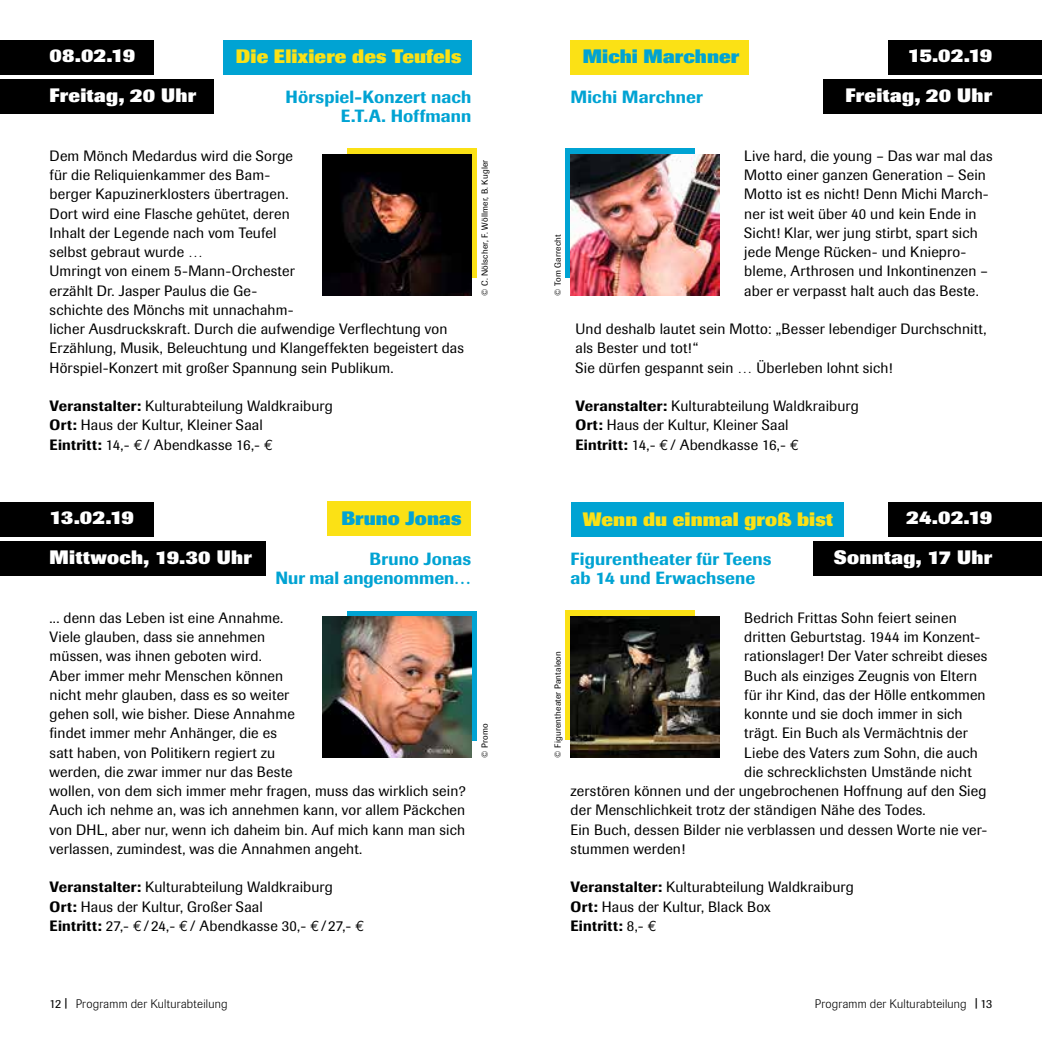
<style>
.page{position:relative;width:1042px;height:1042px;background:#fff}
.page>*{position:absolute;margin:0;border:0;box-sizing:border-box;transform-origin:0 0}
.t1{font:800 19.25px "Imago";letter-spacing:.015em;color:#fff}
.t2{font:800 19.25px "Imago";letter-spacing:.005em;color:#fbe115}
.t3{font:800 19.25px "Imago";letter-spacing:.005em;color:#00a3d3}
.t4{font:500 17.5px/19.2px "Imago";letter-spacing:.005em;color:#00a3d3;text-align:right}
.t5{font:14.88px/19.2px "Imago";letter-spacing:.01em;color:#000}
.t6{font:300 12.25px "Imago";letter-spacing:.02em;color:#000}
.t7{font:8.75px "Imago";letter-spacing:.02em;color:#000}
.s1{font-weight:500}
.s2{font-family:"Euro Mono"}
.s3{font-weight:400}
.s4{font-weight:500;font-size:10.5px}
</style>
<div class="page">
<div style="left:0;top:541px;width:266px;height:35px;background:#000"></div>
<div style="left:0;top:502px;width:154px;height:34px;background:#000"></div>
<div style="left:347px;top:149px;width:129px;height:129px;background:#fbe115"></div>
<div style="left:566px;top:611px;width:128px;height:129px;background:#fbe115"></div>
<img style="left:322px;top:154px;width:149px;height:142px">
<img style="left:570px;top:616px;width:149px;height:141px">
<div style="left:223px;top:40px;width:248px;height:34px;background:#00a3d3"></div>
<div style="left:327px;top:501px;width:144px;height:35px;background:#fbe115"></div>
<div style="left:814px;top:541px;width:228px;height:35px;background:#000"></div>
<div style="left:0;top:79px;width:213px;height:35px;background:#000"></div>
<div style="left:888px;top:502px;width:154px;height:34px;background:#000"></div>
<div style="left:0;top:40px;width:154px;height:34px;background:#000"></div>
<div style="left:347px;top:611px;width:129px;height:129px;background:#00a3d3"></div>
<div style="left:570px;top:502px;width:273px;height:34px;background:#00a3d3"></div>
<img style="left:322px;top:616px;width:149px;height:141px">
<div style="left:570px;top:40px;width:179px;height:34px;background:#fbe115"></div>
<div style="left:823px;top:79px;width:219px;height:35px;background:#000"></div>
<div style="left:888px;top:40px;width:154px;height:34px;background:#000"></div>
<div style="left:566px;top:149px;width:128px;height:129px;background:#00a3d3"></div>
<img style="left:570px;top:154px;width:149px;height:142px">
<p class="t1" style="left:50px;top:44px;width:87px">08.02.19</p>
<p class="t1" style="left:50px;top:84px;width:148px">Freitag, 20 Uhr</p>
<p class="t2" style="left:236px;top:45px;width:227px">Die Elixiere des Teufels</p>
<p class="t4" style="left:286px;top:87px;width:187px">Hörspiel-Konzert nach<br>E.T.A. Hoffmann</p>
<p class="t3" style="left:583px;top:45px;width:158px">Michi Marchner</p>
<p class="t4" style="left:570px;top:87px;width:134px">Michi Marchner</p>
<p class="t1" style="left:908px;top:44px;width:86px">15.02.19</p>
<p class="t1" style="left:845px;top:84px;width:148px">Freitag, 20 Uhr</p>
<p class="t5" style="left:50px;top:146px;width:416px">Dem Mönch Medardus wird die Sorge<br>für die Reliquienkammer des Bam-<br>berger Kapuzinerklosters übertragen.<br>Dort wird eine Flasche gehütet, deren<br>Inhalt der Legende nach vom Teufel<br>selbst gebraut wurde …<br>Umringt von einem 5-Mann-Orchester<br>erzählt Dr. Jasper Paulus die Ge-<br>schichte des Mönchs mit unnachahm-<br>licher Ausdruckskraft. Durch die aufwendige Verflechtung von Erzählung, Musik, Beleuchtung und Klangeffekten begeistert das Hörspiel-Konzert mit großer Spannung sein Publikum.</p>
<p class="t5" style="left:50px;top:396px;width:285px"><span class="s1">Veranstalter:</span> Kulturabteilung Waldkraiburg<br><span class="s1">Ort:</span> Haus der Kultur, Kleiner Saal<br><span class="s1">Eintritt:</span> 14,- <span class="s2">€</span>/ Abendkasse 16,- <span class="s2">€</span></p>
<p class="t7" style="left:480px;top:296px;width:138px;rotate:-90deg">© C. Nölscher, F. Wöllmer, B. Kugler</p>
<p class="t7" style="left:552px;top:296px;width:63px;rotate:-90deg">© Tom Garrecht</p>
<p class="t5" style="left:744px;top:146px;width:250px">Live hard, die young – Das war mal das Motto einer ganzen Generation – Sein Motto ist es nicht! Denn Michi March&shy;ner ist weit über 40 und kein Ende in Sicht! Klar, wer jung stirbt, spart sich jede Menge Rücken- und Kniepro&shy;bleme, Arthrosen und Inkontinenzen – aber er verpasst halt auch das Beste.</p>
<p class="t5" style="left:575px;top:319px;width:412px">Und deshalb lautet sein Motto: „Besser lebendiger Durchschnitt, als Bester und tot!“<br>Sie dürfen gespannt sein … Überleben lohnt sich!</p>
<p class="t5" style="left:575px;top:396px;width:285px"><span class="s1">Veranstalter:</span> Kulturabteilung Waldkraiburg<br><span class="s1">Ort:</span> Haus der Kultur, Kleiner Saal<br><span class="s1">Eintritt:</span> 14,- <span class="s2">€</span>/ Abendkasse 16,- <span class="s2">€</span></p>
<p class="t1" style="left:50px;top:506px;width:86px">13.02.19</p>
<p class="t3" style="left:341px;top:506px;width:122px">Bruno Jonas</p>
<p class="t2" style="left:583px;top:507px;width:252px">Wenn du einmal groß bist</p>
<p class="t1" style="left:906px;top:506px;width:87px">24.02.19</p>
<p class="t1" style="left:50px;top:546px;width:204px">Mittwoch, 19.30 Uhr</p>
<p class="t4" style="left:275px;top:549px;width:197px">Bruno Jonas<br>Nur mal angenommen…</p>
<p class="t4" style="left:570px;top:549px;width:202px;text-align:left">Figurentheater für Teens ab 14 und Erwachsene</p>
<p class="t1" style="left:834px;top:546px;width:159px">Sonntag, 17 Uhr</p>
<p class="t5" style="left:50px;top:608px;width:418px">... denn das Leben ist eine Annahme.<br>Viele glauben, dass sie annehmen<br>müssen, was ihnen geboten wird.<br>Aber immer mehr Menschen können<br>nicht mehr glauben, dass es so weiter<br>gehen soll, wie bisher. Diese Annahme<br>findet immer mehr Anhänger, die es<br>satt haben, von Politikern regiert zu<br>werden, die zwar immer nur das Beste<br>wollen, von dem sich immer mehr fragen, muss das wirklich sein?<br>Auch ich nehme an, was ich annehmen kann, vor allem Päckchen von DHL, aber nur, wenn ich daheim bin. Auf mich kann man sich verlassen, zumindest, was die Annahmen angeht.</p>
<p class="t5" style="left:50px;top:877px;width:316px"><span class="s1">Veranstalter:</span> Kulturabteilung Waldkraiburg<br><span class="s1">Ort:</span> Haus der Kultur, Großer Saal<br><span class="s1">Eintritt:</span> 27,- <span class="s2">€</span>/24,- <span class="s2">€</span>/ Abendkasse 30,- <span class="s2">€</span>/27,- <span class="s2">€</span></p>
<p class="t7" style="left:480px;top:757px;width:36px;rotate:-90deg">© Promo</p>
<p class="t7" style="left:552px;top:757px;width:108px;rotate:-90deg">© Figurentheater Pantaleon</p>
<p class="t5" style="left:744px;top:608px;width:214px">Bedrich Frittas Sohn feiert seinen</p>
<p class="t5" style="left:744px;top:627px;width:238px">dritten Geburtstag. 1944 im Konzent-</p>
<p class="t5" style="left:744px;top:647px;width:245px">rationslager! Der Vater schreibt dieses</p>
<p class="t5" style="left:744px;top:666px;width:234px">Buch als einziges Zeugnis von Eltern</p>
<p class="t5" style="left:744px;top:685px;width:243px">für ihr Kind, das der Hölle entkommen</p>
<p class="t5" style="left:744px;top:704px;width:220px">konnte und sie doch immer in sich</p>
<p class="t5" style="left:744px;top:724px;width:225px">trägt. Ein Buch als Vermächtnis der</p>
<p class="t5" style="left:744px;top:743px;width:235px">Liebe des Vaters zum Sohn, die auch</p>
<p class="t5" style="left:744px;top:762px;width:229px">die schrecklichsten Umstände nicht</p>
<p class="t5" style="left:570px;top:781px;width:417px">zerstören können und der ungebrochenen Hoffnung auf den Sieg</p>
<p class="t5" style="left:570px;top:801px;width:357px">der Menschlichkeit trotz der ständigen Nähe des Todes.</p>
<p class="t5" style="left:570px;top:820px;width:418px">Ein Buch, dessen Bilder nie verblassen und dessen Worte nie ver-</p>
<p class="t5" style="left:570px;top:839px;width:116px">stummen werden!</p>
<p class="t5" style="left:570px;top:877px;width:285px"><span class="s1">Veranstalter:</span> Kulturabteilung Waldkraiburg<br><span class="s1">Ort:</span> Haus der Kultur, Black Box<br><span class="s1">Eintritt:</span> 8,- <span class="s2">€</span></p>
<p class="t6" style="left:50px;top:997px;width:179px"><span class="s3">12</span> <span class="s4">|</span> Programm der Kulturabteilung</p>
<p class="t6" style="left:815px;top:997px;width:179px">Programm der Kulturabteilung <span class="s4">|</span> <span class="s3">13</span></p>
</div>
